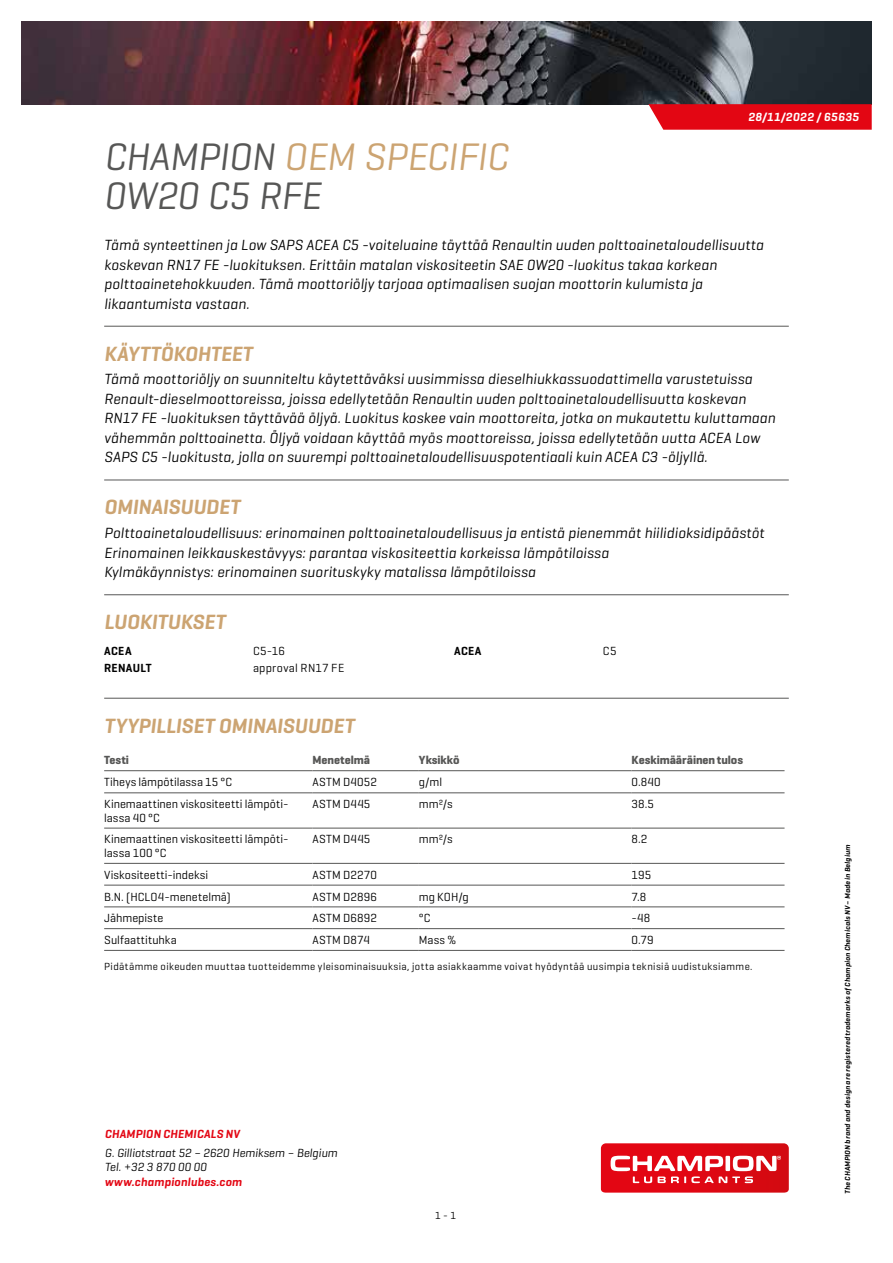
<style>
.page{position:relative;width:893px;height:1263px;background:#fff}
.page>*{position:absolute;margin:0;border:0;box-sizing:border-box;transform-origin:0 0}
.t1{font:italic 39px/39px "Geogrotesque";letter-spacing:-.005em;color:#575756}
.t2{font:italic 600 21px "Geogrotesque";color:#cca472}
.t3{font:italic 15px/19.5px "Geogrotesque";letter-spacing:.01em;color:#000}
.t4{font:12px/13.5px "Geogrotesque";letter-spacing:.01em;color:#000}
.t5{font:italic 12px/14.4px "Geogrotesque";color:#000}
.t6{font:italic 600 12px "Geogrotesque";letter-spacing:.015em;color:#e30613}
.t7{font:700 12px "Geogrotesque";letter-spacing:-.005em;color:#575756}
.t8{font:italic 600 12px "Geogrotesque";letter-spacing:.03em;color:#fff}
.t9{font:600 12px "Geogrotesque";letter-spacing:.025em;color:#000}
.t10{font:10.5px "Geogrotesque";letter-spacing:.035em;color:#000}
.t11{font:italic 600 7.5px "Geogrotesque";letter-spacing:.025em;color:#000}
.s1{color:#cca472}
</style>
<div class="page">
<svg style="left:601px;top:1143px;width:188px;height:49px;background:#e43740"></svg>
<img style="left:21px;top:21px;width:851px;height:83px">
<svg style="left:648px;top:104px;width:224px;height:26px;background:#e3121e"></svg>
<hr style="left:104px;top:326px;width:685px;height:1px;background:#575756">
<hr style="left:104px;top:480px;width:685px;height:1px;background:#575756">
<hr style="left:104px;top:594px;width:685px;height:1px;background:#575756">
<hr style="left:104px;top:698px;width:685px;height:1px;background:#575756">
<hr style="left:104px;top:770px;width:209px;height:1px;background:#575756">
<hr style="left:313px;top:770px;width:106px;height:1px;background:#575756">
<hr style="left:419px;top:770px;width:212px;height:1px;background:#575756">
<hr style="left:631px;top:770px;width:153px;height:1px;background:#575756">
<hr style="left:104px;top:792px;width:209px;height:1px;background:#575756">
<hr style="left:313px;top:792px;width:106px;height:1px;background:#575756">
<hr style="left:419px;top:792px;width:212px;height:1px;background:#575756">
<hr style="left:631px;top:792px;width:153px;height:1px;background:#575756">
<hr style="left:104px;top:828px;width:209px;height:1px;background:#575756">
<hr style="left:313px;top:828px;width:106px;height:1px;background:#575756">
<hr style="left:419px;top:828px;width:212px;height:1px;background:#575756">
<hr style="left:631px;top:828px;width:153px;height:1px;background:#575756">
<hr style="left:104px;top:863px;width:209px;height:1px;background:#575756">
<hr style="left:313px;top:863px;width:106px;height:1px;background:#575756">
<hr style="left:419px;top:863px;width:212px;height:1px;background:#575756">
<hr style="left:631px;top:863px;width:153px;height:1px;background:#575756">
<hr style="left:104px;top:885px;width:209px;height:1px;background:#575756">
<hr style="left:313px;top:885px;width:106px;height:1px;background:#575756">
<hr style="left:419px;top:885px;width:212px;height:1px;background:#575756">
<hr style="left:631px;top:885px;width:153px;height:1px;background:#575756">
<hr style="left:104px;top:906px;width:209px;height:1px;background:#575756">
<hr style="left:313px;top:906px;width:106px;height:1px;background:#575756">
<hr style="left:419px;top:906px;width:212px;height:1px;background:#575756">
<hr style="left:631px;top:906px;width:153px;height:1px;background:#575756">
<hr style="left:104px;top:928px;width:209px;height:1px;background:#575756">
<hr style="left:313px;top:928px;width:106px;height:1px;background:#575756">
<hr style="left:419px;top:928px;width:212px;height:1px;background:#575756">
<hr style="left:631px;top:928px;width:153px;height:1px;background:#575756">
<hr style="left:104px;top:950px;width:209px;height:1px;background:#575756">
<hr style="left:313px;top:950px;width:106px;height:1px;background:#575756">
<hr style="left:419px;top:950px;width:212px;height:1px;background:#575756">
<hr style="left:631px;top:950px;width:153px;height:1px;background:#575756">
<p class="t8" style="left:748px;top:110px;width:112px">28/11/2022 / 65635</p>
<h1 class="t1" style="left:104px;top:136px;width:405px">CHAMPION <span class="s1">OEM SPECIFIC<br></span>0W20 C5 RFE</h1>
<p class="t3" style="left:104px;top:235px;width:661px">Tämä synteettinen ja Low SAPS ACEA C5 -voiteluaine täyttää Renaultin uuden polttoainetaloudellisuutta koskevan RN17 FE -luokituksen. Erittäin matalan viskositeetin SAE 0W20 -luokitus takaa korkean polttoainetehokkuuden. Tämä moottoriöljy tarjoaa optimaalisen suojan moottorin kulumista ja likaantumista vastaan.</p>
<h2 class="t2" style="left:104px;top:340px;width:150px">KÄYTTÖKOHTEET</h2>
<p class="t3" style="left:104px;top:369px;width:673px">Tämä moottoriöljy on suunniteltu käytettäväksi uusimmissa dieselhiukkassuodattimella varustetuissa Renault-dieselmoottoreissa, joissa edellytetään Renaultin uuden polttoainetaloudellisuutta koskevan RN17 FE -luokituksen täyttävää öljyä. Luokitus koskee vain moottoreita, jotka on mukautettu kuluttamaan vähemmän polttoainetta. Öljyä voidaan käyttää myös moottoreissa, joissa edellytetään uutta ACEA Low SAPS C5 -luokitusta, jolla on suurempi polttoainetaloudellisuuspotentiaali kuin ACEA C3 -öljyllä.</p>
<h2 class="t2" style="left:104px;top:494px;width:137px">OMINAISUUDET</h2>
<p class="t3" style="left:104px;top:523px;width:662px">Polttoainetaloudellisuus: erinomainen polttoainetaloudellisuus ja entistä pienemmät hiilidioksidipäästöt<br>Erinomainen leikkauskestävyys: parantaa viskositeettia korkeissa lämpötiloissa<br>Kylmäkäynnistys: erinomainen suorituskyky matalissa lämpötiloissa</p>
<h2 class="t2" style="left:104px;top:609px;width:123px">LUOKITUKSET</h2>
<p class="t9" style="left:104px;top:643px;width:29px">ACEA</p>
<p class="t4" style="left:253px;top:643px;width:34px">C5-16</p>
<p class="t9" style="left:104px;top:660px;width:49px">RENAULT</p>
<p class="t4" style="left:253px;top:661px;width:93px">approval RN17 FE</p>
<p class="t9" style="left:454px;top:643px;width:29px">ACEA</p>
<p class="t4" style="left:603px;top:643px;width:15px">C5</p>
<h2 class="t2" style="left:104px;top:712px;width:252px">TYYPILLISET OMINAISUUDET</h2>
<p class="t7" style="left:104px;top:753px;width:26px">Testi</p>
<p class="t7" style="left:313px;top:753px;width:59px">Menetelmä</p>
<p class="t7" style="left:419px;top:753px;width:42px">Yksikkö</p>
<p class="t7" style="left:631px;top:753px;width:113px">Keskimääräinen tulos</p>
<p class="t4" style="left:104px;top:775px;width:130px">Tiheys lämpötilassa 15 °C</p>
<p class="t4" style="left:313px;top:775px;width:66px">ASTM D4052</p>
<p class="t4" style="left:419px;top:775px;width:25px">g/ml</p>
<p class="t4" style="left:631px;top:775px;width:31px">0.840</p>
<p class="t4" style="left:104px;top:797px;width:186px">Kinemaattinen viskositeetti lämpöti&shy;lassa 40 °C</p>
<p class="t4" style="left:313px;top:797px;width:59px">ASTM D445</p>
<p class="t4" style="left:419px;top:797px;width:35px">mm²/s</p>
<p class="t4" style="left:631px;top:797px;width:24px">38.5</p>
<p class="t4" style="left:104px;top:832px;width:186px">Kinemaattinen viskositeetti lämpöti&shy;lassa 100 °C</p>
<p class="t4" style="left:313px;top:832px;width:59px">ASTM D445</p>
<p class="t4" style="left:419px;top:832px;width:35px">mm²/s</p>
<p class="t4" style="left:631px;top:832px;width:17px">8.2</p>
<p class="t4" style="left:104px;top:867px;width:105px">Viskositeetti-indeksi</p>
<p class="t4" style="left:313px;top:867px;width:66px">ASTM D2270</p>
<p class="t4" style="left:631px;top:867px;width:21px">195</p>
<p class="t4" style="left:104px;top:889px;width:128px">B.N. (HCLO4-menetelmä)</p>
<p class="t4" style="left:313px;top:889px;width:66px">ASTM D2896</p>
<p class="t4" style="left:419px;top:889px;width:52px">mg KOH/g</p>
<p class="t4" style="left:631px;top:889px;width:16px">7.8</p>
<p class="t4" style="left:104px;top:911px;width:61px">Jähmepiste</p>
<p class="t4" style="left:313px;top:911px;width:66px">ASTM D6892</p>
<p class="t4" style="left:419px;top:911px;width:13px">°C</p>
<p class="t4" style="left:631px;top:911px;width:20px">-48</p>
<p class="t4" style="left:104px;top:933px;width:74px">Sulfaattituhka</p>
<p class="t4" style="left:313px;top:933px;width:59px">ASTM D874</p>
<p class="t4" style="left:419px;top:933px;width:39px">Mass %</p>
<p class="t4" style="left:631px;top:933px;width:24px">0.79</p>
<p class="t10" style="left:104px;top:960px;width:650px">Pidätämme oikeuden muuttaa tuotteidemme yleisominaisuuksia, jotta asiakkaamme voivat hyödyntää uusimpia teknisiä uudistuksiamme.</p>
<p class="t6" style="left:105px;top:1126px;width:136px">CHAMPION CHEMICALS NV</p>
<p class="t5" style="left:105px;top:1145px;width:234px">G. Gilliotstraat 52 – 2620 Hemiksem – Belgium<br>Tel. +32 3 870 00 00</p>
<p class="t6" style="left:105px;top:1174px;width:139px">www.championlubes.com</p>
<p class="t10" style="left:435px;top:1209px;width:23px">1 - 1</p>
<p class="t11" style="left:843px;top:1194px;width:351px;rotate:-90deg">The CHAMPION brand and design are registered trademarks of Champion Chemicals NV – Made in Belgium</p>
</div>
